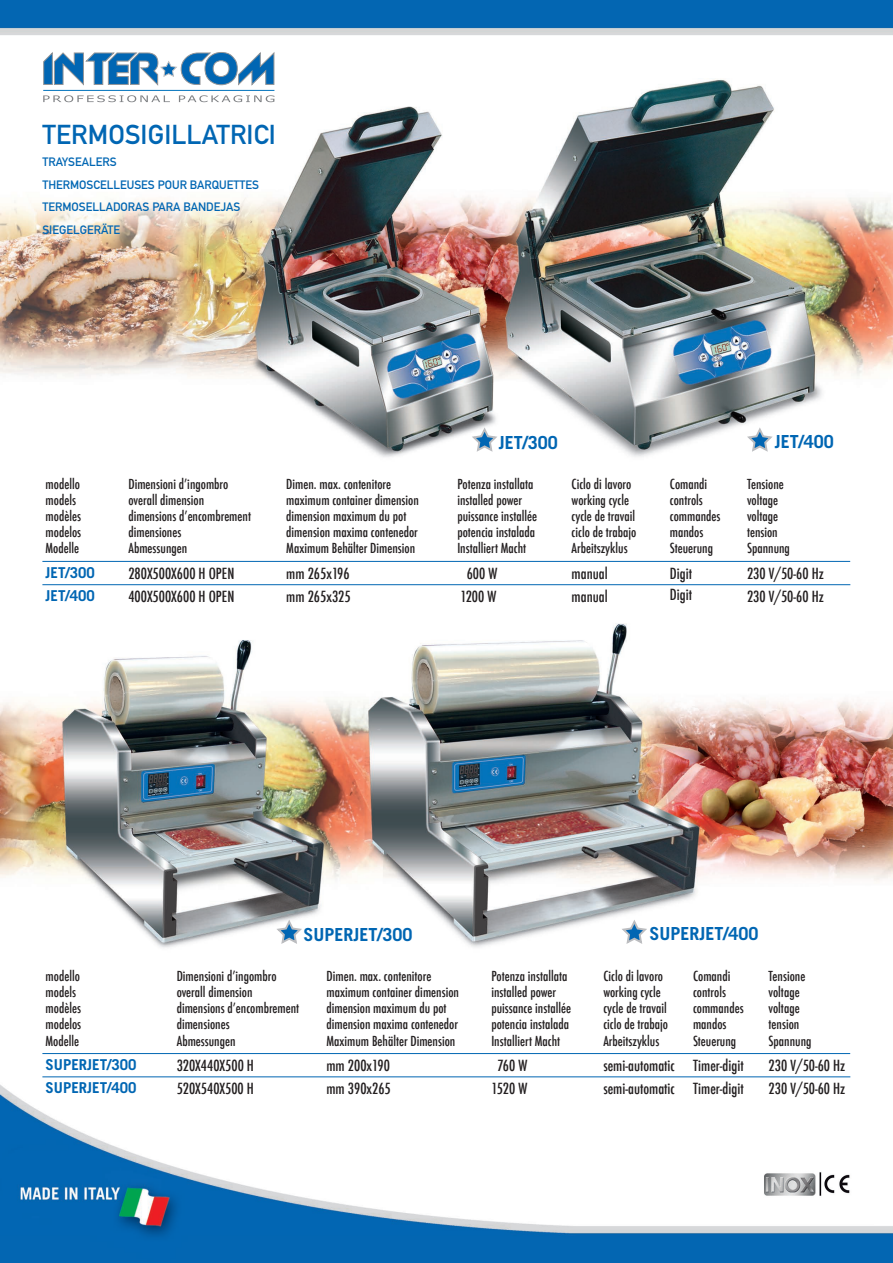
<style>
.page{position:relative;width:893px;height:1263px;background:#fff}
.page>*{position:absolute;margin:0;border:0;box-sizing:border-box;transform-origin:0 0}
.t1{font:27px "DIN Mittelschrift Std";letter-spacing:.005em;color:#0166b3}
.t2{font:700 18px "Trade Gothic";color:#0166b3}
.t3{font:500 condensed 15px/22.5px "Futura";color:#231f20}
.t4{font:700 15px/22.5px "Trade Gothic";color:#0166b3}
.t5{font:500 condensed 13.5px/16.2px "Futura";color:#231f20}
.t6{font:12px/22.5px "DIN Mittelschrift Std";color:#0166b3}
</style>
<div class="page">
<img style="left:0;top:0;width:893px;height:1263px">
<svg style="left:745px;top:427px;width:30px;height:26px"></svg>
<svg style="left:619px;top:919px;width:30px;height:27px"></svg>
<svg style="left:470px;top:427px;width:29px;height:26px"></svg>
<svg style="left:274px;top:919px;width:30px;height:27px"></svg>
<hr style="left:42px;top:561px;width:808px;height:1px;background:#0166b3">
<hr style="left:42px;top:584px;width:808px;height:1px;background:#0166b3">
<svg style="left:43px;top:95px;width:127px;height:7px"></svg>
<svg style="left:179px;top:95px;width:95px;height:7px"></svg>
<svg style="left:43px;top:52px;width:231px;height:35px"></svg>
<hr style="left:43px;top:90px;width:231px;height:1px;background:#0072bc">
<img style="left:751px;top:1161px;width:110px;height:42px">
<hr style="left:42px;top:1053px;width:808px;height:1px;background:#0166b3">
<hr style="left:42px;top:1076px;width:808px;height:1px;background:#0166b3">
<div style="left:874px;top:952px;width:19px;height:273px;background:#fff"></div>
<h1 class="t1" style="left:42px;top:118px;width:235px">TERMOSIGILLATRICI</h1>
<p class="t6" style="left:42px;top:151px;width:218px">TRAYSEALERS<br>THERMOSCELLEUSES POUR BARQUETTES<br>TERMOSELLADORAS PARA BANDEJAS<br>SIEGELGERÄTE</p>
<h2 class="t2" style="left:499px;top:431px;width:61px">JET/300</h2>
<h2 class="t2" style="left:775px;top:430px;width:61px">JET/400</h2>
<p class="t5" style="left:46px;top:476px;width:37px">modello models modèles modelos<br>Modelle</p>
<p class="t5" style="left:128px;top:476px;width:124px">Dimensioni dʼingombro overall dimension dimensions dʼencombrement dimensiones<br>Abmessungen</p>
<p class="t5" style="left:286px;top:476px;width:134px">Dimen. max. contenitore maximum container dimension dimension maximum du pot dimension maxima contenedor<br>Maximum Behälter Dimension</p>
<p class="t3" style="left:128px;top:562px;width:107px">280X500X600 H OPEN<br>400X500X600 H OPEN</p>
<p class="t3" style="left:286px;top:562px;width:66px">mm 265x196 mm 265x325</p>
<p class="t3" style="left:460px;top:562px;width:38px;text-align:center">600 W<br>1200 W</p>
<p class="t3" style="left:747px;top:562px;width:78px">230 V/50-60 Hz<br>230 V/50-60 Hz</p>
<p class="t5" style="left:457px;top:476px;width:81px">Potenza installata installed power puissance installée potencia instalada<br>Installiert Macht</p>
<p class="t5" style="left:747px;top:476px;width:44px">Tensione voltage voltage tension<br>Spannung</p>
<p class="t5" style="left:572px;top:476px;width:66px">Ciclo di lavoro working cycle cycle de travail ciclo de trabajo<br>Arbeitszyklus</p>
<p class="t5" style="left:670px;top:476px;width:52px">Comandi controls commandes mandos<br>Steuerung</p>
<p class="t3" style="left:572px;top:562px;width:38px">manual manual</p>
<p class="t3" style="left:670px;top:563px;width:24px;line-height:21px">Digit<br>Digit</p>
<p class="t4" style="left:46px;top:561px;width:51px">JET/300<br>JET/400</p>
<h2 class="t2" style="left:303px;top:923px;width:111px">SUPERJET/300</h2>
<h2 class="t2" style="left:649px;top:922px;width:111px">SUPERJET/400</h2>
<p class="t5" style="left:46px;top:968px;width:37px">modello models modèles modelos<br>Modelle</p>
<p class="t5" style="left:177px;top:968px;width:124px">Dimensioni dʼingombro overall dimension dimensions dʼencombrement dimensiones<br>Abmessungen</p>
<p class="t5" style="left:326px;top:968px;width:134px">Dimen. max. contenitore maximum container dimension dimension maximum du pot dimension maxima contenedor<br>Maximum Behälter Dimension</p>
<p class="t3" style="left:177px;top:1054px;width:79px">320X440X500 H<br>520X540X500 H</p>
<p class="t3" style="left:326px;top:1054px;width:66px">mm 200x190 mm 390x265</p>
<p class="t3" style="left:491px;top:1054px;width:37px;text-align:center">760 W<br>1520 W</p>
<p class="t3" style="left:769px;top:1054px;width:78px">230 V/50-60 Hz<br>230 V/50-60 Hz</p>
<p class="t5" style="left:491px;top:968px;width:81px">Potenza installata installed power puissance installée potencia instalada<br>Installiert Macht</p>
<p class="t5" style="left:769px;top:968px;width:44px">Tensione voltage voltage tension<br>Spannung</p>
<p class="t5" style="left:603px;top:968px;width:66px">Ciclo di lavoro working cycle cycle de travail ciclo de trabajo<br>Arbeitszyklus</p>
<p class="t5" style="left:693px;top:968px;width:52px">Comandi controls commandes mandos<br>Steuerung</p>
<p class="t3" style="left:603px;top:1054px;width:73px">semi-automatic semi-automatic</p>
<p class="t3" style="left:693px;top:1054px;width:52px">Timer-digit<br>Timer-digit</p>
<p class="t4" style="left:46px;top:1053px;width:92px">SUPERJET/300<br>SUPERJET/400</p>
</div>
